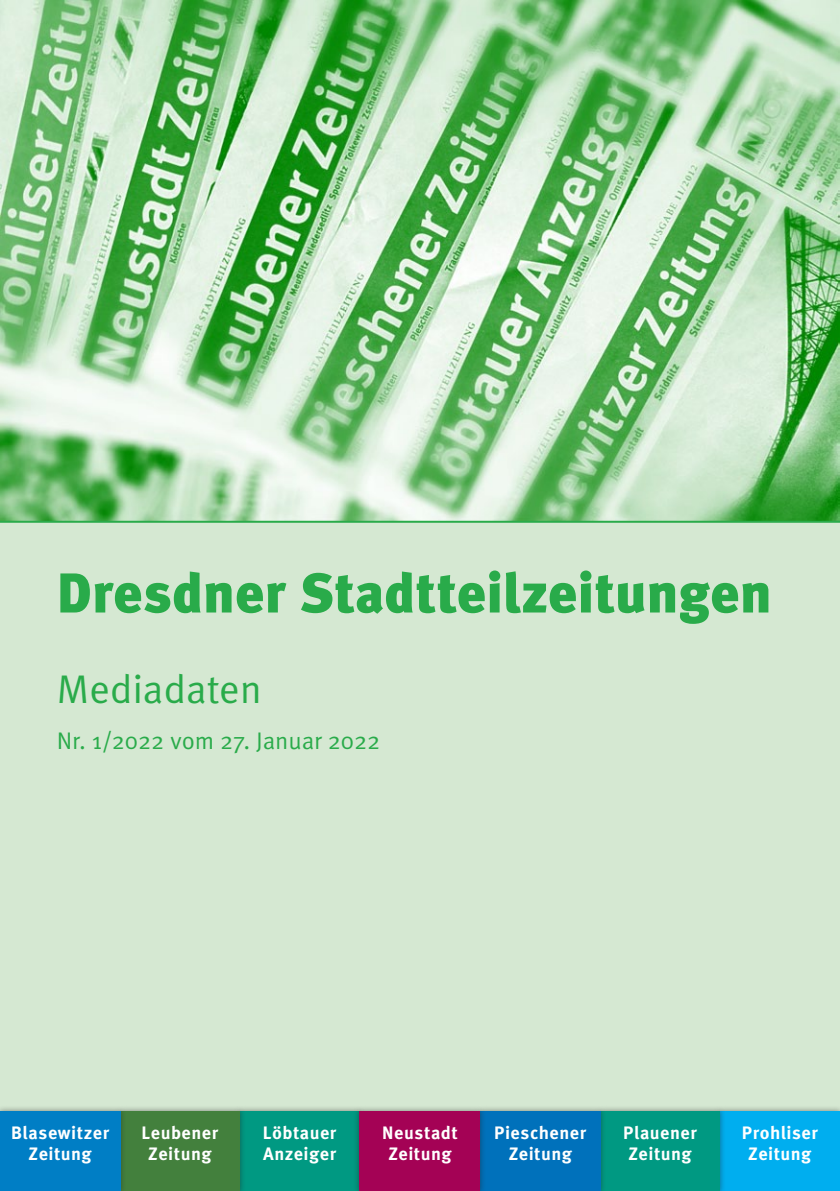
<style>
.page{position:relative;width:840px;height:1191px;background:#fff}
.page>*{position:absolute;margin:0;border:0;box-sizing:border-box;transform-origin:0 0}
.t1{font:900 56px "Meta Pro";letter-spacing:-.005em;color:#29ab4a}
.t2{font:40px "Meta Pro";letter-spacing:-.01em;color:#29ab4a}
.t3{font:24px "Meta Pro";letter-spacing:-.01em;color:#29ab4a}
.t4{font:700 18px/21.6px "Meta Pro";letter-spacing:.025em;color:#fff;text-align:center}
</style>
<div class="page">
<img style="left:0;top:0;width:839px;height:521px">
<div style="left:0;top:522px;width:839px;height:589px;background:#d5e8d2"></div>
<hr style="left:0;top:521px;width:839px;height:2px;background:#29ab4a">
<div style="left:713px;top:1105px;width:126px;height:86px;background:#231f20;opacity:.5"></div>
<div style="left:719px;top:1111px;width:120px;height:80px;background:#00aeef"></div>
<div style="left:233px;top:1105px;width:132px;height:86px;background:#231f20;opacity:.5"></div>
<div style="left:239px;top:1111px;width:120px;height:80px;background:#009982"></div>
<div style="left:594px;top:1105px;width:131px;height:86px;background:#231f20;opacity:.5"></div>
<div style="left:600px;top:1111px;width:119px;height:80px;background:#009982"></div>
<div style="left:114px;top:1105px;width:132px;height:86px;background:#231f20;opacity:.5"></div>
<div style="left:120px;top:1111px;width:119px;height:80px;background:#43803d"></div>
<div style="left:473px;top:1105px;width:133px;height:86px;background:#231f20;opacity:.5"></div>
<div style="left:480px;top:1111px;width:120px;height:80px;background:#0071bb"></div>
<div style="left:353px;top:1105px;width:133px;height:86px;background:#231f20;opacity:.5"></div>
<div style="left:359px;top:1111px;width:121px;height:80px;background:#a40255"></div>
<div style="left:0;top:1105px;width:126px;height:86px;background:#231f20;opacity:.5"></div>
<div style="left:0;top:1111px;width:120px;height:80px;background:#007ec5"></div>
<p class="t1" style="left:57px;top:557px;width:716px">Dresdner Stadtteilzeitungen</p>
<p class="t2" style="left:57px;top:664px;width:206px">Mediadaten</p>
<p class="t3" style="left:57px;top:725px;width:325px">Nr. 1/2022 vom 27. Januar 2022</p>
<p class="t4" style="left:11px;top:1122px;width:100px">Blasewitzer<br>Zeitung</p>
<p class="t4" style="left:141px;top:1122px;width:78px">Leubener<br>Zeitung</p>
<p class="t4" style="left:494px;top:1122px;width:93px">Pieschener<br>Zeitung</p>
<p class="t4" style="left:263px;top:1122px;width:75px;text-align:left">Löbtauer<br>Anzeiger</p>
<p class="t4" style="left:623px;top:1122px;width:75px;text-align:left">Plauener<br>Zeitung</p>
<p class="t4" style="left:382px;top:1122px;width:77px">Neustadt<br>Zeitung</p>
<p class="t4" style="left:741px;top:1122px;width:77px">Prohliser<br>Zeitung</p>
</div>
